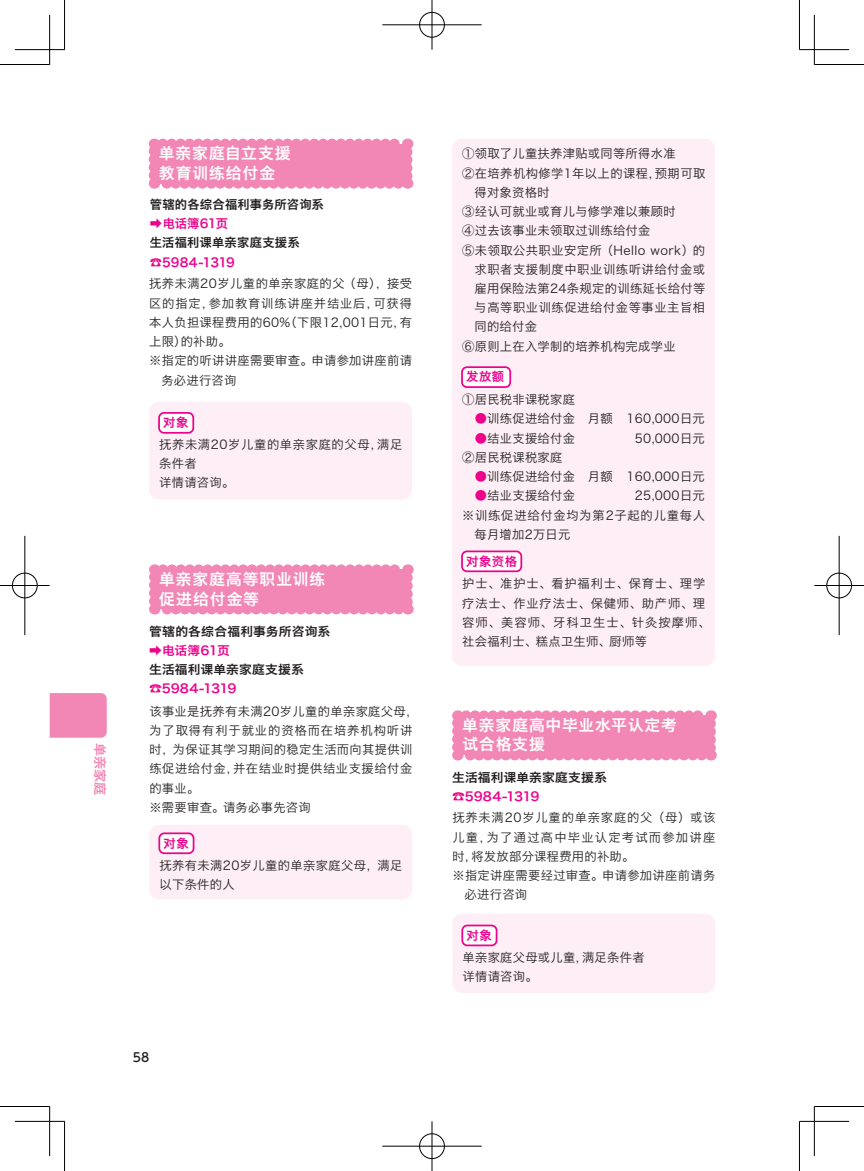
<style>
.page{position:relative;width:864px;height:1171px;background:#fff}
.page>*{position:absolute;margin:0;border:0;box-sizing:border-box;transform-origin:0 0}
.t1{font:15.75px/19.2px "Hiragino Sans GB W6";letter-spacing:.06em;color:#fff}
.t2{font:13.12px "Hiragino Sans GB W6";color:#f287b6}
.t3{font:500 12.42px "UD Shin M Go Pro";color:#231f20}
.t4{font:12.25px/19.2px "Hiragino Sans GB W3";letter-spacing:.03em;color:#231f20}
.t5{font:12.25px/19.2px "Hiragino Sans GB W3";letter-spacing:.07em;color:#231f20}
.t6{font:12.25px/19.2px "Hiragino Sans GB W6";letter-spacing:.015em;color:#231f20;scale:1.04 1}
.t7{font:12.25px/19.2px "Hiragino Sans GB W6";letter-spacing:.015em;color:#231f20}
.t8{font:12.25px "Hiragino Sans GB W3";letter-spacing:.065em;color:#231f20}
.t9{font:12.25px "Hiragino Sans GB W3";letter-spacing:.05em;color:#231f20}
.t10{font:12.25px/19.2px "Hiragino Sans GB W3";letter-spacing:.055em;color:#231f20}
.t11{font:12.25px "Hiragino Sans GB W3";letter-spacing:.1em;color:#231f20}
.t12{font:12.25px "Hiragino Sans GB W6";letter-spacing:.05em;color:#ed028c}
.s1{font-family:"UD Shin M Go Pro";color:#ed028c}
.s2{color:#ed028c}
</style>
<div class="page">
<div style="left:149px;top:402px;width:263px;height:98px;background:#fdeff5;border-radius:10px"></div>
<div style="left:159px;top:413px;width:34px;height:20px;background:#fff;border-radius:5px"></div>
<div style="left:158px;top:412px;width:36px;height:22px;border:2px solid #ed028c;border-radius:5px"></div>
<div style="left:149px;top:139px;width:263px;height:50px;background:#f287b6"></div>
<div style="left:452px;top:139px;width:262px;height:527px;background:#fdeff5;border-radius:10px"></div>
<div style="left:462px;top:367px;width:48px;height:20px;background:#fff;border-radius:5px"></div>
<div style="left:461px;top:366px;width:50px;height:22px;border:2px solid #ed028c;border-radius:5px"></div>
<div style="left:462px;top:551px;width:59px;height:20px;background:#fff;border-radius:5px"></div>
<div style="left:461px;top:550px;width:61px;height:22px;border:2px solid #ed028c;border-radius:5px"></div>
<div style="left:149px;top:825px;width:263px;height:74px;background:#fdeff5;border-radius:10px"></div>
<div style="left:159px;top:833px;width:34px;height:20px;background:#fff;border-radius:5px"></div>
<div style="left:158px;top:832px;width:36px;height:22px;border:2px solid #ed028c;border-radius:5px"></div>
<div style="left:149px;top:564px;width:263px;height:50px;background:#f287b6"></div>
<div style="left:452px;top:913px;width:263px;height:80px;background:#fdeff5;border-radius:10px"></div>
<div style="left:462px;top:925px;width:34px;height:20px;background:#fff;border-radius:5px"></div>
<div style="left:461px;top:924px;width:36px;height:22px;border:2px solid #ed028c;border-radius:5px"></div>
<div style="left:452px;top:710px;width:263px;height:50px;background:#f287b6"></div>
<div style="left:50px;top:693px;width:57px;height:45px;background:#f287b6"></div>
<hr style="left:0;top:64px;width:50px;height:1px;background:#000">
<hr style="left:814px;top:64px;width:49px;height:1px;background:#000">
<hr style="left:0;top:1106px;width:50px;height:1px;background:#000">
<hr style="left:814px;top:1106px;width:49px;height:1px;background:#000">
<hr style="left:64px;top:0;width:1px;height:50px;background:#000">
<hr style="left:64px;top:1121px;width:1px;height:50px;background:#000">
<hr style="left:798px;top:0;width:1px;height:50px;background:#000">
<hr style="left:798px;top:1121px;width:1px;height:50px;background:#000">
<hr style="left:15px;top:49px;width:49px;height:1px;background:#000">
<hr style="left:799px;top:49px;width:49px;height:1px;background:#000">
<hr style="left:15px;top:1121px;width:49px;height:1px;background:#000">
<hr style="left:799px;top:1121px;width:49px;height:1px;background:#000">
<hr style="left:49px;top:15px;width:1px;height:49px;background:#000">
<hr style="left:49px;top:1106px;width:1px;height:50px;background:#000">
<hr style="left:813px;top:15px;width:1px;height:49px;background:#000">
<hr style="left:813px;top:1106px;width:1px;height:50px;background:#000">
<div style="left:418px;top:11px;width:27px;height:27px;border:2px solid #fff;border-radius:50%"></div>
<hr style="left:382px;top:24px;width:99px;height:2px;background:#fff">
<hr style="left:430px;top:0;width:3px;height:50px;background:#fff">
<div style="left:419px;top:12px;width:25px;height:25px;border:1px solid #000;border-radius:50%"></div>
<hr style="left:382px;top:25px;width:99px;height:1px;background:#000">
<hr style="left:431px;top:0;width:1px;height:50px;background:#000">
<div style="left:418px;top:1132px;width:27px;height:28px;border:2px solid #fff;border-radius:50%"></div>
<hr style="left:382px;top:1145px;width:99px;height:2px;background:#fff">
<hr style="left:430px;top:1121px;width:3px;height:50px;background:#fff">
<div style="left:419px;top:1133px;width:25px;height:26px;border:1px solid #000;border-radius:50%"></div>
<hr style="left:382px;top:1146px;width:99px;height:1px;background:#000">
<hr style="left:431px;top:1121px;width:1px;height:50px;background:#000">
<div style="left:11px;top:572px;width:27px;height:27px;border:2px solid #fff;border-radius:50%"></div>
<hr style="left:0;top:584px;width:50px;height:3px;background:#fff">
<hr style="left:24px;top:536px;width:2px;height:99px;background:#fff">
<div style="left:12px;top:573px;width:25px;height:25px;border:1px solid #000;border-radius:50%"></div>
<hr style="left:0;top:585px;width:50px;height:1px;background:#000">
<hr style="left:25px;top:536px;width:1px;height:99px;background:#000">
<div style="left:825px;top:572px;width:27px;height:27px;border:2px solid #fff;border-radius:50%"></div>
<hr style="left:814px;top:584px;width:49px;height:3px;background:#fff">
<hr style="left:837px;top:536px;width:3px;height:99px;background:#fff">
<div style="left:826px;top:573px;width:25px;height:25px;border:1px solid #000;border-radius:50%"></div>
<hr style="left:814px;top:585px;width:49px;height:1px;background:#000">
<hr style="left:838px;top:536px;width:1px;height:99px;background:#000">
<p class="t2" style="left:109px;top:743px;width:54px;rotate:90deg">单亲家庭</p>
<p class="t1" style="left:159px;top:143px;width:133px">单亲家庭自立支援教育训练给付金</p>
<p class="t4" style="left:462px;top:144px;width:215px">①领取了儿童扶养津贴或同等所得水准</p>
<p class="t4" style="left:462px;top:163px;width:244px">②在培养机构修学1年以上的课程，预期可取</p>
<p class="t4" style="left:474px;top:182px;width:77px">得对象资格时</p>
<p class="t4" style="left:462px;top:202px;width:215px">③经认可就业或育儿与修学难以兼顾时</p>
<p class="t4" style="left:462px;top:221px;width:190px">④过去该事业未领取过训练给付金</p>
<p class="t4" style="left:462px;top:240px;width:244px">⑤未领取公共职业安定所 （Hello work）的</p>
<p class="t9" style="left:474px;top:261px;width:232px">求职者支援制度中职业训练听讲给付金或</p>
<p class="t4" style="left:474px;top:278px;width:232px">雇用保险法第24条规定的训练延长给付等</p>
<p class="t9" style="left:474px;top:300px;width:232px">与高等职业训练促进给付金等事业主旨相</p>
<p class="t4" style="left:474px;top:317px;width:64px">同的给付金</p>
<p class="t4" style="left:462px;top:336px;width:215px">⑥原则上在入学制的培养机构完成学业</p>
<p class="t7" style="left:150px;top:194px;width:175px">管辖的各综合福利事务所咨询系<span class="s1">➡</span><span class="s2">电话簿61页<br></span>生活福利课单亲家庭支援系<span class="s1">☎</span><span class="s2">5984-1319</span></p>
<p class="t4" style="left:149px;top:274px;width:264px">抚养未满20岁儿童的单亲家庭的父 （母），接受</p>
<p class="t5" style="left:149px;top:293px;width:264px">区的指定，参加教育训练讲座并结业后，可获得</p>
<p class="t4" style="left:149px;top:312px;width:264px">本人负担课程费用的60%（下限12,001日元，有</p>
<p class="t4" style="left:149px;top:332px;width:83px">上限）的补助。</p>
<p class="t4" style="left:149px;top:351px;width:264px">※指定的听讲讲座需要审查。申请参加讲座前请</p>
<p class="t4" style="left:161px;top:370px;width:77px">务必进行咨询</p>
<p class="t12" style="left:466px;top:369px;width:39px">发放额</p>
<p class="t12" style="left:163px;top:414px;width:27px">对象</p>
<p class="t10" style="left:159px;top:434px;width:244px">抚养未满20岁儿童的单亲家庭的父母，满足条件者<br>详情请咨询。</p>
<p class="t1" style="left:159px;top:569px;width:167px">单亲家庭高等职业训练促进给付金等</p>
<p class="t6" style="left:149px;top:621px;width:175px">管辖的各综合福利事务所咨询系<span class="s1">➡</span><span class="s2">电话簿61页<br></span>生活福利课单亲家庭支援系<span class="s1">☎</span><span class="s2">5984-1319</span></p>
<p class="t4" style="left:149px;top:701px;width:270px">该事业是抚养有未满20岁儿童的单亲家庭父母，为了取得有利于就业的资格而在培养机构听讲时，为保证其学习期间的稳定生活而向其提供训练促进给付金，并在结业时提供结业支援给付金的事业。<br>※需要审查。请务必事先咨询</p>
<p class="t12" style="left:163px;top:835px;width:27px">对象</p>
<p class="t4" style="left:159px;top:855px;width:244px">抚养有未满20岁儿童的单亲家庭父母，满足以下条件的人</p>
<p class="t4" style="left:462px;top:390px;width:114px">①居民税非课税家庭</p>
<p class="t4" style="left:474px;top:409px;width:231px"><span class="s2">●</span>训练促进给付金　月额　 160,000日元</p>
<p class="t4" style="left:474px;top:428px;width:114px"><span class="s2">●</span>结业支援给付金　</p>
<p class="t4" style="left:634px;top:428px;width:71px">50,000日元</p>
<p class="t4" style="left:462px;top:447px;width:102px">②居民税课税家庭</p>
<p class="t4" style="left:474px;top:467px;width:231px"><span class="s2">●</span>训练促进给付金　月额　 160,000日元</p>
<p class="t4" style="left:474px;top:486px;width:114px"><span class="s2">●</span>结业支援给付金　</p>
<p class="t4" style="left:634px;top:486px;width:71px">25,000日元</p>
<p class="t8" style="left:462px;top:507px;width:244px">※训练促进给付金均为第2子起的儿童每人</p>
<p class="t4" style="left:474px;top:524px;width:97px">每月增加2万日元</p>
<p class="t12" style="left:466px;top:553px;width:52px">对象资格</p>
<p class="t5" style="left:462px;top:574px;width:250px">护士、准护士、看护福利士、保育士、理学疗法士、作业疗法士、保健师、助产师、理容师、美容师、牙科卫生士、针灸按摩师、社会福利士、糕点卫生师、厨师等</p>
<p class="t1" style="left:462px;top:715px;width:216px">单亲家庭高中毕业水平认定考试合格支援</p>
<p class="t6" style="left:452px;top:767px;width:150px">生活福利课单亲家庭支援系<span class="s1">☎</span><span class="s2">5984-1319</span></p>
<p class="t8" style="left:452px;top:810px;width:264px">抚养未满20岁儿童的单亲家庭的父 （母）或该</p>
<p class="t11" style="left:452px;top:829px;width:264px">儿童，为了通过高中毕业认定考试而参加讲座</p>
<p class="t4" style="left:452px;top:846px;width:183px">时，将发放部分课程费用的补助。</p>
<p class="t4" style="left:452px;top:865px;width:264px">※指定讲座需要经过审查。申请参加讲座前请务</p>
<p class="t4" style="left:464px;top:885px;width:64px">必进行咨询</p>
<p class="t12" style="left:466px;top:927px;width:27px">对象</p>
<p class="t4" style="left:462px;top:948px;width:183px;line-height:18.4px">单亲家庭父母或儿童，满足条件者详情请咨询。</p>
<p class="t3" style="left:133px;top:1047px;width:18px">58</p>
</div>
